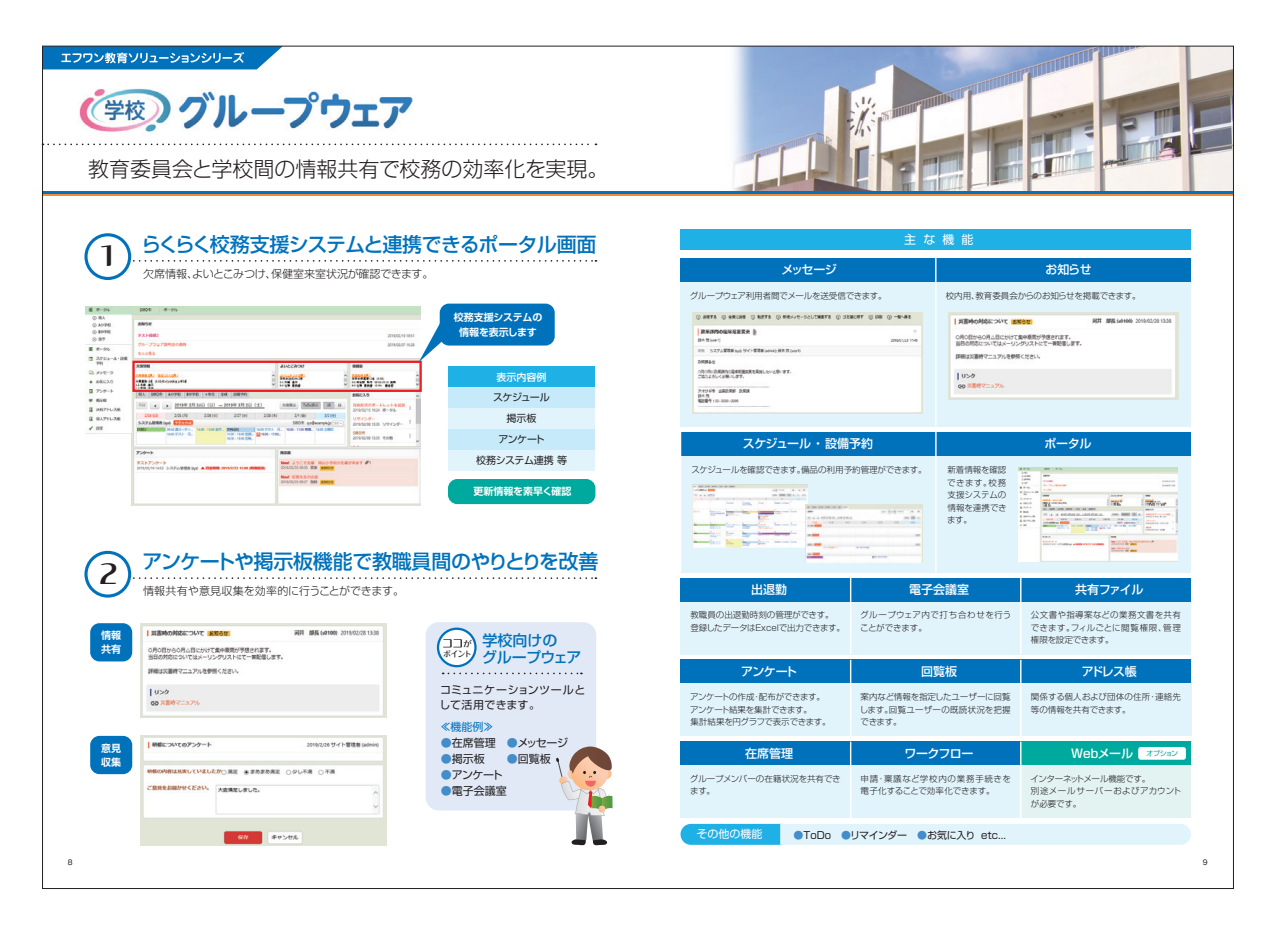
<style>
.page{position:relative;width:1276px;height:936px;background:#fff}
.page>*{position:absolute;margin:0;border:0;box-sizing:border-box;transform-origin:0 0}
.t1{font:26.2px "COM4 t Rouder";color:#231f20}
.t2{font:300 21px "Shin Go Pro";color:#231f20}
.t3{font:500 20px "Shin Go Pro";letter-spacing:-.03em;color:#0072bc}
.t4{font:500 15px/17px "Shin Go Pro";letter-spacing:-.015em;color:#0072bc}
.t5{font:500 12.4px "Maru Fo Pro";color:#231f20}
.t6{font:500 12px "Shin Go Pro";letter-spacing:-.03em;color:#fff}
.t7{font:12px "Shin Go Pro";color:#fff}
.t8{font:300 11px "Shin Go Pro";letter-spacing:-.005em;color:#231f20}
.t9{font:11px/15px "Shin Go Pro";letter-spacing:.025em;color:#231f20}
.t10{font:11px "Shin Go Pro";color:#231f20}
.t11{font:11px "Shin Go Pro";letter-spacing:-.02em;color:#231f20}
.t12{font:11px "Shin Go Pro";color:#fff}
.t13{font:11px "Shin Go Pro";color:#0072bc}
.t14{font:10px/20.8px "Shin Go Pro";letter-spacing:-.035em;color:#231f20;text-align:center}
.t15{font:700 10px/14px "Shin Go Pro De";letter-spacing:-.005em;color:#fff}
.t16{font:700 10px/15px "Shin Go Pro De";letter-spacing:-.025em;color:#fff;text-align:center}
.t17{font:500 10px "Shin Go Pro";color:#fff}
.t18{font:300 8.5px/12.5px "Shin Go Pro";color:#231f20}
.t19{font:300 8.5px "Shin Go Pro";letter-spacing:-.03em;color:#231f20}
.t20{font:300 8.5px/12.5px "Shin Go Pro";letter-spacing:-.045em;color:#231f20}
.t21{font:300 8.5px/12.5px "Shin Go Pro";letter-spacing:.025em;color:#231f20}
.t22{font:300 8.5px/12.5px "Shin Go Pro";letter-spacing:.06em;color:#231f20}
.t23{font:300 8.5px "Shin Go Pro";letter-spacing:-.02em;color:#231f20}
.t24{font:500 8px "Maru Fo Pro";color:#231f20}
.t25{font:7px "Shin Go Pro";letter-spacing:-.125em;color:#00a99d}
.t26{font:7px "Gothic MB101 Pro";color:#231f20}
.s1{font-size:8.5px}
.s2{color:#448dcb}
</style>
<div class="page">
<svg style="left:44px;top:48px;width:237px;height:21px;background:#2988c6"></svg>
<svg style="left:130px;top:260px;width:466px;height:2px"></svg>
<img style="left:733px;top:48px;width:498px;height:143px">
<svg style="left:44px;top:143px;width:552px;height:2px"></svg>
<svg style="left:44px;top:191px;width:1187px;height:4px;background:#3d7899"></svg>
<hr style="left:43px;top:195px;width:1190px;height:1px;background:#f58b32">
<svg style="left:130px;top:577px;width:466px;height:2px"></svg>
<div style="left:426px;top:622px;width:170px;height:188px;background:#e1e9f6;border-radius:13px"></div>
<div style="left:438px;top:628px;width:37px;height:38px;background:#fff;border-radius:50%"></div>
<div style="left:437px;top:627px;width:39px;height:40px;border:2px solid #0072bc;border-radius:50%"></div>
<svg style="left:443px;top:672px;width:139px;height:2px"></svg>
<svg style="left:556px;top:746px;width:56px;height:100px"></svg>
<div style="left:680px;top:229px;width:511px;height:21px;background:#1fb0e6"></div>
<div style="left:1021px;top:659px;width:170px;height:77px;background:#e1f4fc"></div>
<div style="left:1021px;top:659px;width:170px;height:24px;background:#0072bc"></div>
<div style="left:680px;top:741px;width:170px;height:76px;background:#e1f4fc"></div>
<div style="left:680px;top:741px;width:170px;height:23px;background:#0072bc"></div>
<div style="left:850px;top:741px;width:170px;height:76px;background:#e1f4fc"></div>
<div style="left:850px;top:741px;width:170px;height:23px;background:#0072bc"></div>
<div style="left:1021px;top:741px;width:170px;height:76px;background:#e2f3f2"></div>
<div style="left:1021px;top:741px;width:170px;height:23px;background:#00a99d"></div>
<hr style="left:850px;top:741px;width:1px;height:76px;background:#fff">
<div style="left:1021px;top:578px;width:170px;height:76px;background:#e1f4fc"></div>
<div style="left:1021px;top:578px;width:170px;height:23px;background:#0072bc"></div>
<div style="left:680px;top:659px;width:170px;height:77px;background:#e1f4fc"></div>
<div style="left:680px;top:659px;width:170px;height:24px;background:#0072bc"></div>
<div style="left:850px;top:659px;width:170px;height:77px;background:#e1f4fc"></div>
<div style="left:850px;top:659px;width:170px;height:24px;background:#0072bc"></div>
<hr style="left:850px;top:659px;width:1px;height:77px;background:#fff">
<div style="left:936px;top:432px;width:255px;height:140px;background:#e1f4fc"></div>
<div style="left:936px;top:432px;width:254px;height:23px;background:#0072bc"></div>
<div style="left:680px;top:578px;width:170px;height:76px;background:#e1f4fc"></div>
<div style="left:680px;top:578px;width:170px;height:23px;background:#0072bc"></div>
<div style="left:448px;top:366px;width:147px;height:21px;background:#1fb0e6"></div>
<div style="left:448px;top:387px;width:147px;height:21px;background:#c6eafa"></div>
<div style="left:448px;top:408px;width:147px;height:21px;background:#e1f4fc"></div>
<div style="left:448px;top:429px;width:147px;height:21px;background:#c6eafa"></div>
<div style="left:448px;top:450px;width:147px;height:20px;background:#e1f4fc"></div>
<div style="left:850px;top:578px;width:170px;height:76px;background:#e1f4fc"></div>
<div style="left:850px;top:578px;width:170px;height:23px;background:#0072bc"></div>
<hr style="left:850px;top:578px;width:1px;height:76px;background:#fff">
<div style="left:680px;top:432px;width:256px;height:140px;background:#e1f4fc"></div>
<div style="left:680px;top:432px;width:256px;height:23px;background:#0072bc"></div>
<hr style="left:680px;top:432px;width:1px;height:140px;background:#fff">
<hr style="left:935px;top:432px;width:1px;height:140px;background:#fff">
<div style="left:680px;top:258px;width:256px;height:168px;background:#e1f4fc"></div>
<div style="left:680px;top:258px;width:255px;height:23px;background:#0072bc"></div>
<div style="left:936px;top:258px;width:255px;height:168px;background:#e1f4fc"></div>
<div style="left:936px;top:258px;width:255px;height:23px;background:#0072bc"></div>
<hr style="left:935px;top:258px;width:1px;height:168px;background:#fff">
<div style="left:1138px;top:747px;width:48px;height:12px;background:#fff;border-radius:3px"></div>
<img style="left:79px;top:88px;width:334px;height:45px">
<div style="left:84px;top:233px;width:47px;height:47px;border:3px solid #0072bc;border-radius:50%"></div>
<div style="left:84px;top:550px;width:47px;height:47px;border:3px solid #0072bc;border-radius:50%"></div>
<div style="left:448px;top:479px;width:147px;height:25px;background:#00a99d;border-radius:9px"></div>
<svg style="left:680px;top:823px;width:511px;height:21px;background:#bee8f8"></svg>
<img style="left:85px;top:306px;width:335px;height:199px">
<div style="left:132px;top:360px;width:290px;height:32px;border:2px solid #ee1d23"></div>
<div style="left:440px;top:303px;width:115px;height:42px;background:#0072bc;border-radius:9px"></div>
<svg style="left:419px;top:318px;width:32px;height:44px"></svg>
<img style="left:140px;top:623px;width:246px;height:94px">
<img style="left:140px;top:735px;width:246px;height:110px">
<div style="left:90px;top:623px;width:42px;height:38px;background:#0072bc;border-radius:9px"></div>
<div style="left:90px;top:735px;width:42px;height:39px;background:#0072bc;border-radius:9px"></div>
<img style="left:693px;top:312px;width:229px;height:101px">
<img style="left:949px;top:312px;width:229px;height:87px">
<img style="left:693px;top:485px;width:115px;height:62px">
<img style="left:805px;top:504px;width:117px;height:58px">
<img style="left:1018px;top:467px;width:159px;height:94px">
<h2 class="t2" style="left:88px;top:152px;width:522px">教育委員会と学校間の情報共有で校務の効率化を実現。</h2>
<h1 class="t1" style="left:103px;top:245px;width:13px">1</h1>
<h1 class="t1" style="left:101px;top:562px;width:20px">2</h1>
<p class="t15" style="left:101px;top:627px;width:21px">情報共有</p>
<p class="t15" style="left:101px;top:739px;width:21px">意見収集</p>
<h3 class="t3" style="left:141px;top:227px;width:457px">らくらく校務支援システムと連携できるポータル画面</h3>
<p class="t8" style="left:143px;top:265px;width:292px">欠席情報、よいとこみつけ、保健室来室状況が確認できます。</p>
<p class="t16" style="left:454px;top:308px;width:90px">校務支援システムの情報を表示します</p>
<p class="t17" style="left:496px;top:368px;width:51px">表示内容例</p>
<p class="t14" style="left:476px;top:386px;width:92px">スケジュール<br>掲示板<br>アンケート<br>校務システム連携 等</p>
<p class="t15" style="left:473px;top:483px;width:99px">更新情報を素早く確認</p>
<h3 class="t3" style="left:142px;top:545px;width:457px">アンケートや掲示板機能で教職員間のやりとりを改善</h3>
<p class="t8" style="left:143px;top:582px;width:263px">情報共有や意見収集を効率的に行うことができます。</p>
<h3 class="t4" style="left:482px;top:630px;width:101px">学校向けの<br>グループウェア</h3>
<h3 class="t5" style="left:441px;top:633px;width:32px">ココ<span class="s1">が</span></h3>
<p class="t24" style="left:443px;top:647px;width:30px">ポイント</p>
<p class="t9" style="left:439px;top:681px;width:147px">コミュニケーションツールとして活用できます。</p>
<p class="t13" style="left:440px;top:717px;width:55px">≪機能例≫</p>
<p class="t11" style="left:441px;top:733px;width:129px"><span class="s2">●</span>在席管理 <span class="s2">●</span>メッセージ</p>
<p class="t10" style="left:441px;top:749px;width:112px"><span class="s2">●</span>掲示板　　<span class="s2">●</span>回覧板</p>
<p class="t10" style="left:441px;top:765px;width:63px"><span class="s2">●</span>アンケート</p>
<p class="t10" style="left:441px;top:781px;width:67px"><span class="s2">●</span>電子会議室</p>
<h3 class="t6" style="left:781px;top:259px;width:57px">メッセージ</h3>
<p class="t19" style="left:690px;top:289px;width:202px">グループウェア利用者間でメールを送受信できます。　</p>
<h3 class="t7" style="left:904px;top:229px;width:71px">主な機能</h3>
<h3 class="t6" style="left:1045px;top:259px;width:48px">お知らせ</h3>
<p class="t23" style="left:945px;top:289px;width:196px">校内用、教育委員会からのお知らせを掲載できます。</p>
<h3 class="t6" style="left:743px;top:433px;width:132px">スケジュール ・ 設備予約</h3>
<p class="t19" style="left:691px;top:463px;width:237px">スケジュールを確認できます。備品の利用予約管理ができます。</p>
<p class="t18" style="left:947px;top:463px;width:61px;text-align:justify">新着情報を確認できます。校務支援システムの情報を連携できます。</p>
<h3 class="t6" style="left:1044px;top:433px;width:49px">ポータル</h3>
<h3 class="t6" style="left:751px;top:579px;width:37px">出退勤</h3>
<p class="t18" style="left:690px;top:607px;width:156px">教職員の出退勤時刻の管理ができす。<br>登録したデータはExcelで出力できます。</p>
<h3 class="t6" style="left:741px;top:661px;width:58px">アンケート</h3>
<p class="t20" style="left:690px;top:689px;width:142px">アンケートの作成・配布ができます。アンケート結果を集計できます。<br>集計結果を円グラフで表示できます。</p>
<h3 class="t6" style="left:745px;top:743px;width:49px">在席管理</h3>
<p class="t18" style="left:690px;top:771px;width:152px">グループメンバーの在籍状況を共有できます。</p>
<h3 class="t6" style="left:909px;top:579px;width:61px">電子会議室</h3>
<p class="t22" style="left:860px;top:607px;width:153px">グループウェア内で打ち合わせを行うことができます。</p>
<h3 class="t6" style="left:921px;top:661px;width:37px">回覧板</h3>
<p class="t18" style="left:859px;top:689px;width:153px;text-align:justify">案内など情報を指定したユーザーに回覧します。回覧ユーザーの既読状況を把握できます。</p>
<h3 class="t6" style="left:904px;top:743px;width:71px">ワークフロー</h3>
<p class="t21" style="left:860px;top:771px;width:152px">申請・稟議など学校内の業務手続きを電子化することで効率化できます。</p>
<p class="t12" style="left:696px;top:824px;width:67px">その他の機能</p>
<p class="t14" style="left:793px;top:823px;width:214px"><span class="s2">●</span>ToDo　<span class="s2">●</span>リマインダー　<span class="s2">●</span>お気に入り etc...</p>
<h3 class="t6" style="left:1075px;top:579px;width:70px">共有ファイル</h3>
<p class="t18" style="left:1030px;top:607px;width:152px;text-align:justify">公文書や指導案などの業務文書を共有できます。フィルごとに閲覧権限、管理権限を設定できます。</p>
<h3 class="t6" style="left:1081px;top:661px;width:57px">アドレス帳</h3>
<p class="t18" style="left:1031px;top:689px;width:152px">関係する個人および団体の住所・連絡先等の情報を共有できます。</p>
<h3 class="t6" style="left:1071px;top:743px;width:64px">Webメール</h3>
<p class="t18" style="left:1030px;top:771px;width:152px">インターネットメール機能です。<br>別途メールサーバーおよびアカウントが必要です。</p>
<p class="t25" style="left:1146px;top:748px;width:33px">オプション</p>
<p class="t26" style="left:68px;top:856px;width:6px">8</p>
<p class="t26" style="left:1202px;top:856px;width:6px">9</p>
</div>
